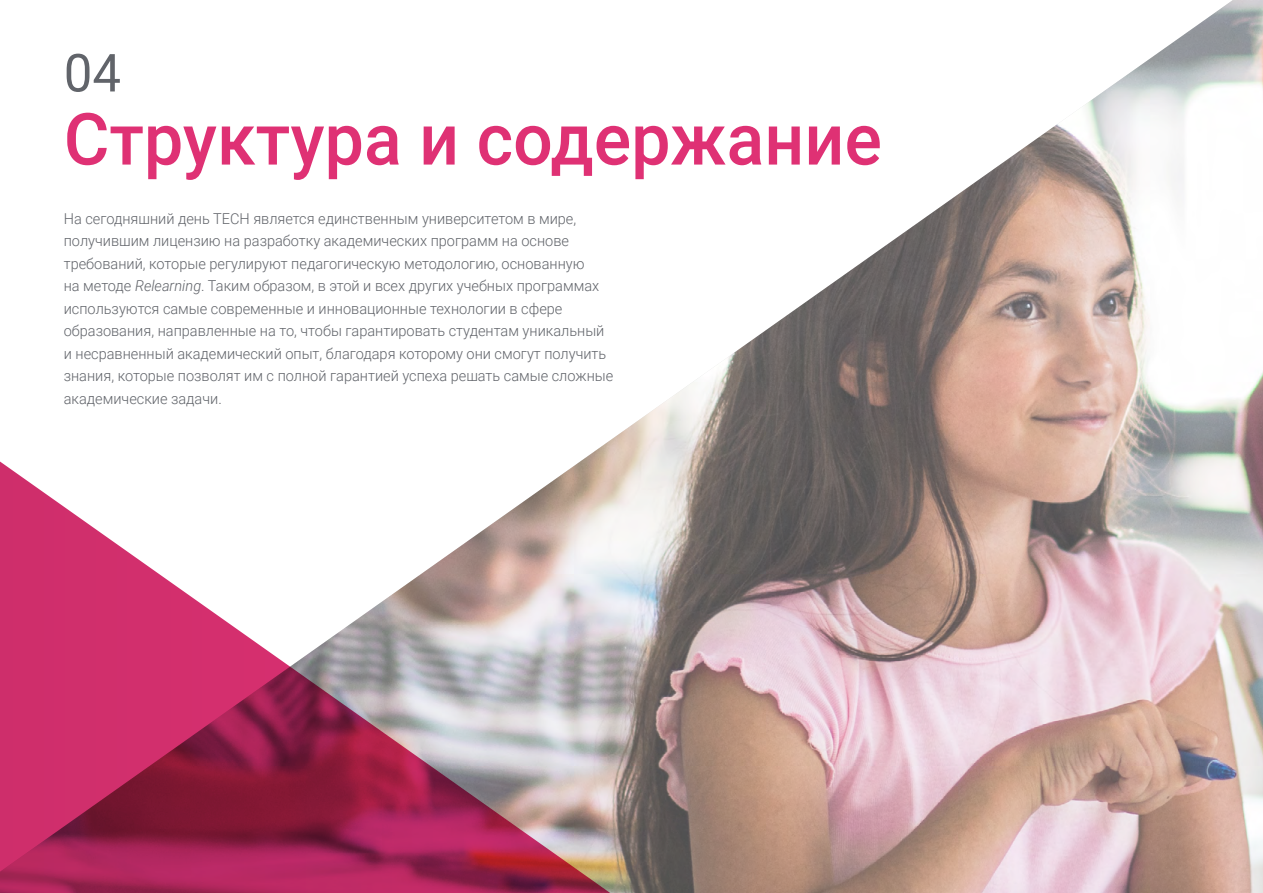
<style>
.page{position:relative;width:1263px;height:893px;background:#fff}
.page>*{position:absolute;margin:0;border:0;box-sizing:border-box;transform-origin:0 0}
.t1{font:500 72px "Roboto";color:#df3174}
.t2{font:52.5px "Roboto";color:#61646a}
.t3{font:300 15px/22.5px "Roboto";color:#61646a}
.s1{font-style:italic}
</style>
<div class="page">
<img style="left:602px;top:0;width:661px;height:893px">
<svg style="left:0;top:446px;width:640px;height:447px"></svg>
<h2 class="t2" style="left:64px;top:36px;width:59px">04</h2>
<h1 class="t1" style="left:64px;top:89px;width:820px">Структура и содержание</h1>
<p class="t3" style="left:64px;top:207px;width:551px">На сегодняшний день TECH является единственным университетом в мире, получившим лицензию на разработку академических программ на основе требований, которые регулируют педагогическую методологию, основанную<br>на методе <span class="s1">Relearning</span>. Таким образом, в этой и всех других учебных программах используются самые современные и инновационные технологии в сфере образования, направленные на то, чтобы гарантировать студентам уникальный и несравненный академический опыт, благодаря которому они смогут получить знания, которые позволят им с полной гарантией успеха решать самые сложные академические задачи.</p>
</div>
